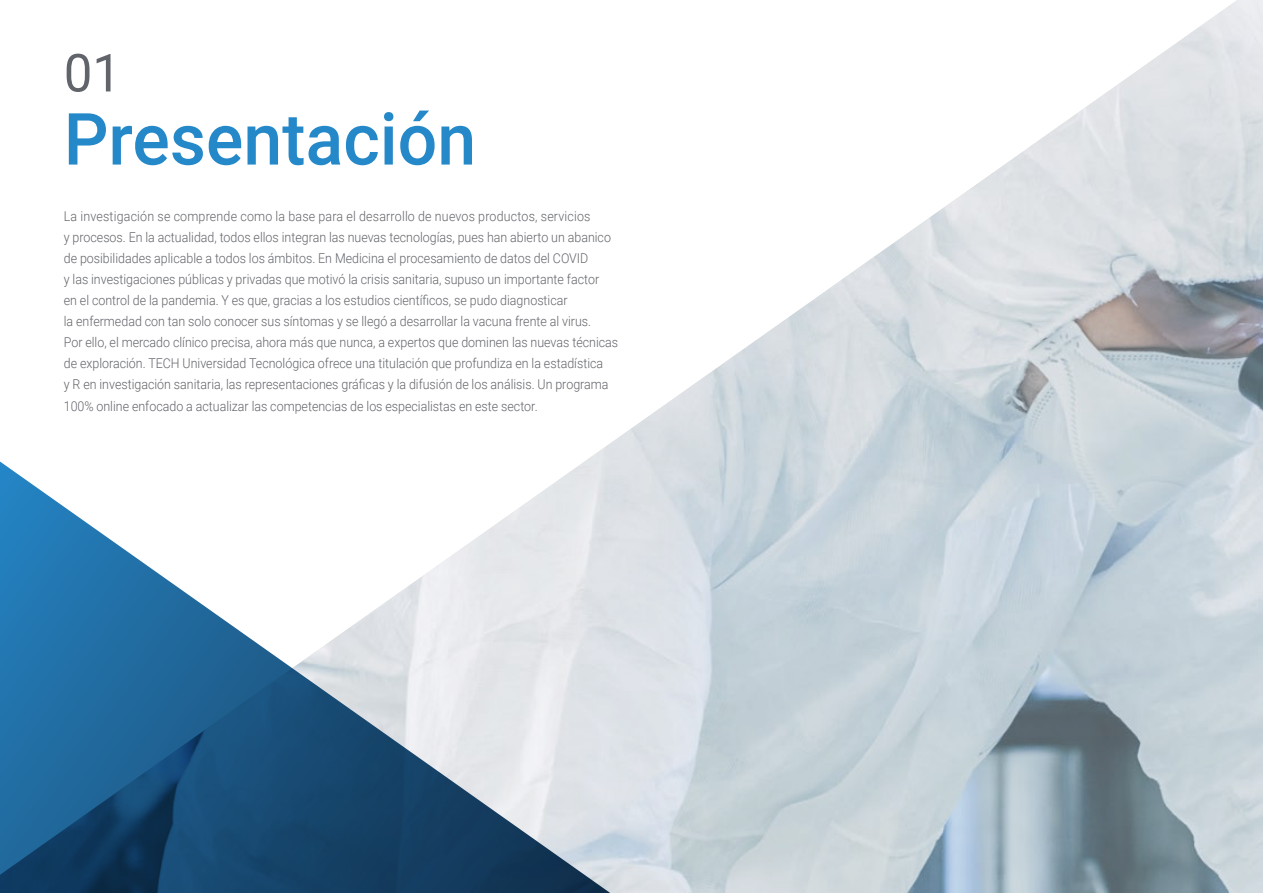
<style>
.page{position:relative;width:1263px;height:893px;background:#fff}
.page>*{position:absolute;margin:0;border:0;box-sizing:border-box;transform-origin:0 0}
.t1{font:500 72px "Roboto";color:#2488c9}
.t2{font:52.5px "Roboto";color:#61646a}
.t3{font:300 13.5px/21px "Roboto";color:#61646a;scale:.92 1}
</style>
<div class="page">
<img style="left:607px;top:0;width:656px;height:893px">
<svg style="left:0;top:446px;width:640px;height:447px"></svg>
<h2 class="t2" style="left:64px;top:36px;width:59px">01</h2>
<h1 class="t1" style="left:64px;top:89px;width:414px">Presentación</h1>
<p class="t3" style="left:64px;top:206px;width:604px">La investigación se comprende como la base para el desarrollo de nuevos productos, servicios<br>y procesos. En la actualidad, todos ellos integran las nuevas tecnologías, pues han abierto un abanico de posibilidades aplicable a todos los ámbitos. En Medicina el procesamiento de datos del COVID<br>y las investigaciones públicas y privadas que motivó la crisis sanitaria, supuso un importante factor<br>en el control de la pandemia. Y es que, gracias a los estudios científicos, se pudo diagnosticar<br>la enfermedad con tan solo conocer sus síntomas y se llegó a desarrollar la vacuna frente al virus.<br>Por ello, el mercado clínico precisa, ahora más que nunca, a expertos que dominen las nuevas técnicas de exploración. TECH Universidad Tecnológica ofrece una titulación que profundiza en la estadística<br>y R en investigación sanitaria, las representaciones gráficas y la difusión de los análisis. Un programa 100% online enfocado a actualizar las competencias de los especialistas en este sector.</p>
</div>
